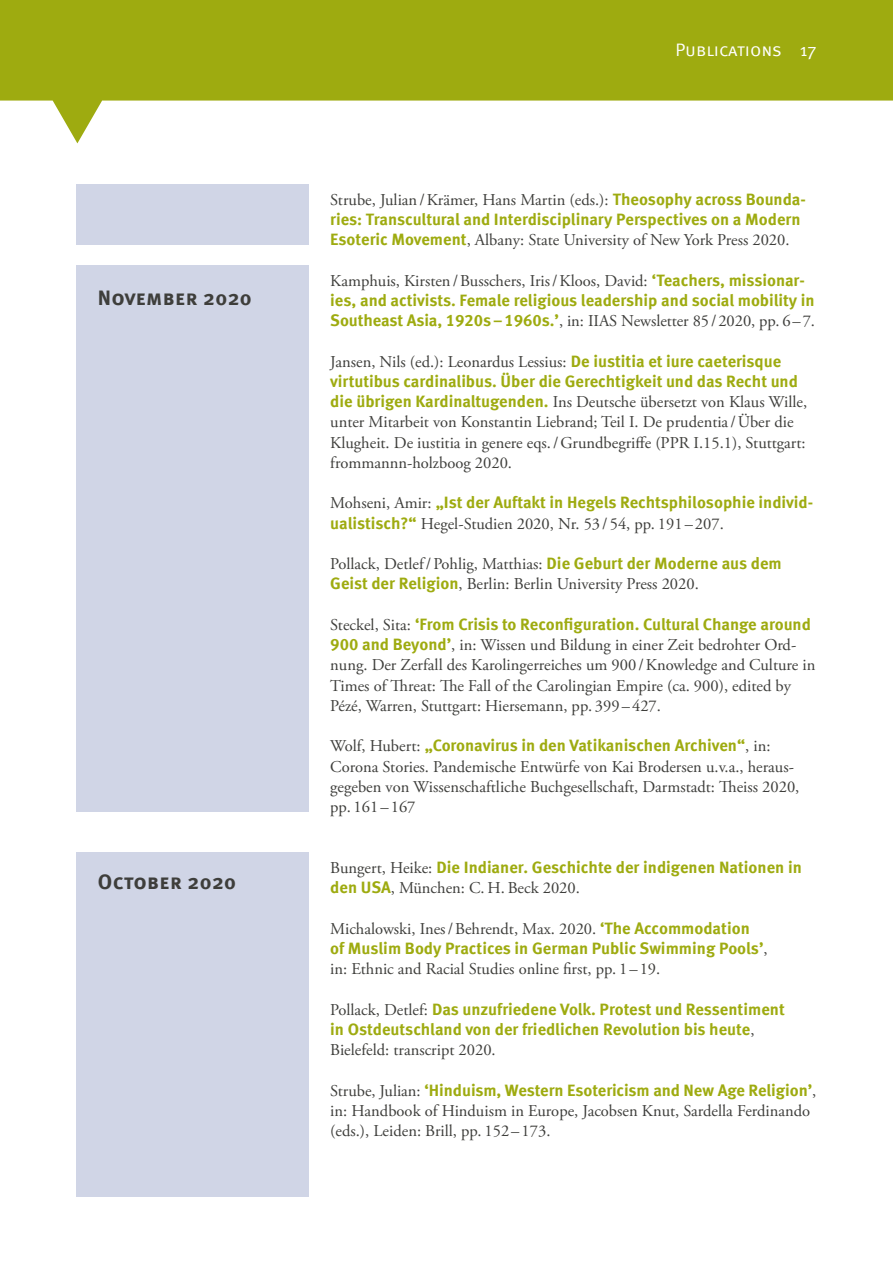
<style>
.page{position:relative;width:893px;height:1263px;background:#fff}
.page>*{position:absolute;margin:0;border:0;box-sizing:border-box;transform-origin:0 0}
.t1{font:700 21px "Meta Sc Offc Pro";letter-spacing:.02em;color:#3e3e3b}
.t2{font:18px "Meta Sc Offc Pro Norm";letter-spacing:-.01em;color:#fff}
.t3{font:16.5px/20.2px "Adobe Garamond Pro";color:#3e3e3b}
.t4{font:700 16.5px/20.2px "Meta Offc Pro";color:#9eab10}
.s1{font-family:"Meta Offc Pro";font-weight:700;color:#9eab10}
.s2{font-family:"Adobe Garamond Pro";font-weight:400;color:#3e3e3b}
</style>
<div class="page">
<svg style="left:0;top:0;width:893px;height:143px;fill:#9eab10"></svg>
<div style="left:77px;top:265px;width:232px;height:547px;background:#d0d5e6"></div>
<div style="left:77px;top:184px;width:232px;height:61px;background:#d0d5e6"></div>
<div style="left:77px;top:853px;width:232px;height:344px;background:#d0d5e6"></div>
<p class="t1" style="left:98px;top:282px;width:156px">November 2020</p>
<p class="t1" style="left:98px;top:865px;width:140px">October 2020</p>
<p class="t2" style="left:675px;top:36px;width:142px">Publications 17</p>
<p class="t3" style="left:330px;top:190px;width:477px">Strube, Julian/Krämer, Hans Martin (eds.): <span class="s1">Theosophy across Bounda-</span></p>
<p class="t4" style="left:330px;top:208px;width:472px">ries: Transcultural and Interdisciplinary Perspectives on a Modern</p>
<p class="t3" style="left:330px;top:230px;width:461px"><span class="s1">Esoteric Movement</span>, Albany: State University of New York Press 2020.</p>
<p class="t3" style="left:330px;top:271px;width:476px">Kamphuis, Kirsten/Busschers, Iris/Kloos, David: <span class="s1">‘Teachers, missionar-</span></p>
<p class="t4" style="left:330px;top:289px;width:486px">ies, and activists. Female religious leadership and social mobility in</p>
<p class="t3" style="left:330px;top:311px;width:486px"><span class="s1">Southeast Asia, 1920s–1960s.’</span>, in: IIAS Newsletter 85/2020, pp. 6–7.</p>
<p class="t3" style="left:330px;top:352px;width:453px">Jansen, Nils (ed.): Leonardus Lessius: <span class="s1">De iustitia et iure caeterisque</span></p>
<p class="t4" style="left:330px;top:370px;width:469px">virtutibus cardinalibus. Über die Gerechtigkeit und das Recht und</p>
<p class="t3" style="left:330px;top:392px;width:478px"><span class="s1">die übrigen Kardinaltugenden.</span> Ins Deutsche übersetzt von Klaus Wille, unter Mitarbeit von Konstantin Liebrand; Teil I. De prudentia /Über die Klugheit. De iustitia in genere eqs./Grundbegriffe (PPR I.15.1), Stuttgart: frommannn-holzboog 2020.</p>
<p class="t4" style="left:330px;top:491px;width:484px"><span class="s2">Mohseni, Amir:</span> „Ist der Auftakt in Hegels Rechtsphilosophie individ-</p>
<p class="t3" style="left:330px;top:514px;width:395px"><span class="s1">ualistisch?“</span> Hegel-Studien 2020, Nr. 53 /54, pp. 191–207.</p>
<p class="t3" style="left:330px;top:554px;width:453px">Pollack, Detlef/Pohlig, Matthias: <span class="s1">Die Geburt der Moderne aus dem<br>Geist der Religion</span>, Berlin: Berlin University Press 2020.</p>
<p class="t4" style="left:330px;top:613px;width:482px"><span class="s2">Steckel, Sita:</span> ‘From Crisis to Reconfiguration. Cultural Change around</p>
<p class="t3" style="left:330px;top:635px;width:487px"><span class="s1">900 and Beyond’</span>, in: Wissen und Bildung in einer Zeit bedrohter Ord&shy;nung. Der Zerfall des Karolingerreiches um 900 /Knowledge and Culture in Times of Threat: The Fall of the Carolingian Empire (ca. 900), edited by Pézé, Warren, Stuttgart: Hiersemann, pp. 399–427.</p>
<p class="t4" style="left:330px;top:734px;width:442px"><span class="s2">Wolf, Hubert:</span> „Coronavirus in den Vatikanischen Archiven“<span class="s2">, in:</span></p>
<p class="t3" style="left:330px;top:757px;width:471px">Corona Stories. Pandemische Entwürfe von Kai Brodersen u.v.a., heraus&shy;gegeben von Wissenschaftliche Buchgesellschaft, Darmstadt: Theiss 2020, pp. 161 –167</p>
<p class="t4" style="left:330px;top:856px;width:473px"><span class="s2">Bungert, Heike:</span> Die Indianer. Geschichte der indigenen Nationen in</p>
<p class="t3" style="left:330px;top:878px;width:251px"><span class="s1">den USA</span>, München: C. H. Beck 2020.</p>
<p class="t3" style="left:330px;top:919px;width:421px">Michalowski, Ines/Behrendt, Max. 2020. <span class="s1">‘The Accommodation</span></p>
<p class="t4" style="left:330px;top:937px;width:439px">of Muslim Body Practices in German Public Swimming Pools’<span class="s2">,</span></p>
<p class="t3" style="left:330px;top:959px;width:331px">in: Ethnic and Racial Studies online first, pp. 1–19.</p>
<p class="t4" style="left:330px;top:998px;width:456px"><span class="s2">Pollack, Detlef:</span> Das unzufriedene Volk. Protest und Ressentiment in Ostdeutschland von der friedlichen Revolution bis heute<span class="s2">,</span></p>
<p class="t3" style="left:330px;top:1040px;width:167px">Bielefeld: transcript 2020.</p>
<p class="t4" style="left:330px;top:1079px;width:487px"><span class="s2">Strube, Julian:</span> ‘Hinduism, Western Esotericism and New Age Religion’<span class="s2">,</span></p>
<p class="t3" style="left:330px;top:1101px;width:481px">in: Handbook of Hinduism in Europe, Jacobsen Knut, Sardella Ferdinando (eds.), Leiden: Brill, pp. 152 – 173.</p>
</div>
